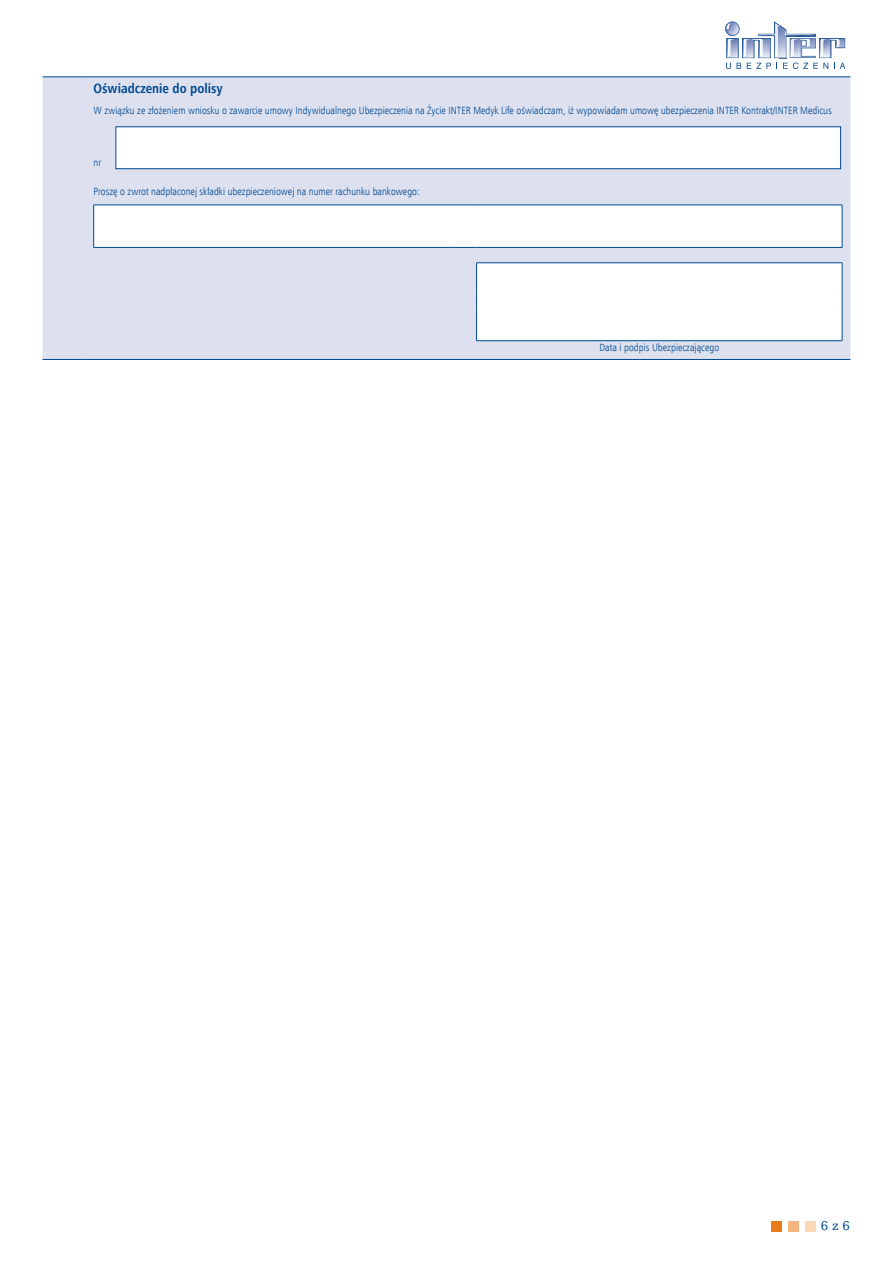
<style>
.page{position:relative;width:893px;height:1263px;background:#fff}
.page>*{position:absolute;margin:0;border:0;box-sizing:border-box;transform-origin:0 0}
.Sekcja_prawa{font:700 13.5px "Humnst 777 Cn EU";color:#014990}
.t1{font:13.5px "Humst Slab 712 EU";color:#014990}
.Oswiadczenie_Txt{font:10.5px "Humnst 777 Lt Cn EU";color:#014990}
.normalny{font:10.5px "Humnst 777 Lt Cn EU";color:#014990}
</style>
<div class="page">
<div style="left:771px;top:1221px;width:11px;height:10px;background:#e87c1d"></div>
<div style="left:788px;top:1221px;width:11px;height:10px;background:#f3b681"></div>
<div style="left:805px;top:1221px;width:11px;height:10px;background:#f9d8ba"></div>
<svg style="left:725px;top:21px;width:120px;height:48px"></svg>
<img style="left:801px;top:39px;width:15px;height:16px">
<div style="left:43px;top:78px;width:807px;height:281px;background:#dde1ef"></div>
<hr style="left:43px;top:77px;width:42px;height:1px;background:#014990">
<hr style="left:43px;top:359px;width:42px;height:1px;background:#014990">
<hr style="left:85px;top:77px;width:765px;height:1px;background:#014990">
<hr style="left:85px;top:359px;width:765px;height:1px;background:#014990">
<div style="left:116px;top:126px;width:725px;height:43px;background:#fff;border:1px solid #014990"></div>
<svg style="left:94px;top:206px;width:748px;height:41px"></svg>
<svg style="left:94px;top:248px;width:748px;height:93px;fill:#dde1ef"></svg>
<hr style="left:476px;top:263px;width:366px;height:1px;background:#014990">
<hr style="left:476px;top:263px;width:1px;height:30px;background:#014990">
<hr style="left:842px;top:263px;width:1px;height:30px;background:#014990">
<svg style="left:476px;top:293px;width:1px;height:18px"></svg>
<svg style="left:842px;top:293px;width:1px;height:18px"></svg>
<hr style="left:476px;top:311px;width:1px;height:30px;background:#014990">
<hr style="left:842px;top:311px;width:1px;height:30px;background:#014990">
<hr style="left:476px;top:340px;width:366px;height:1px;background:#014990">
<hr style="left:94px;top:205px;width:357px;height:1px;background:#014990">
<hr style="left:93px;top:205px;width:1px;height:42px;background:#014990">
<svg style="left:451px;top:205px;width:26px;height:1px"></svg>
<hr style="left:477px;top:205px;width:365px;height:1px;background:#014990">
<hr style="left:842px;top:205px;width:1px;height:42px;background:#014990">
<hr style="left:94px;top:247px;width:357px;height:1px;background:#014990">
<svg style="left:451px;top:247px;width:26px;height:1px"></svg>
<hr style="left:477px;top:247px;width:365px;height:1px;background:#014990">
<p class="Sekcja_prawa" style="left:94px;top:80px;width:131px">Oświadczenie do polisy</p>
<p class="Oswiadczenie_Txt" style="left:94px;top:104px;width:740px">W związku ze złożeniem wniosku o zawarcie umowy Indywidualnego Ubezpieczenia na Życie INTER Medyk Life oświadczam, iż wypowiadam umowę ubezpieczenia INTER Kontrakt/INTER Medicus</p>
<p class="Oswiadczenie_Txt" style="left:94px;top:156px;width:9px">nr</p>
<p class="Oswiadczenie_Txt" style="left:94px;top:184px;width:328px">Proszę o zwrot nadpłaconej składki ubezpieczeniowej na numer rachunku bankowego:</p>
<p class="normalny" style="left:599px;top:341px;width:121px">Data i podpis Ubezpieczającego</p>
<p class="t1" style="left:821px;top:1218px;width:31px">6 z 6</p>
</div>
